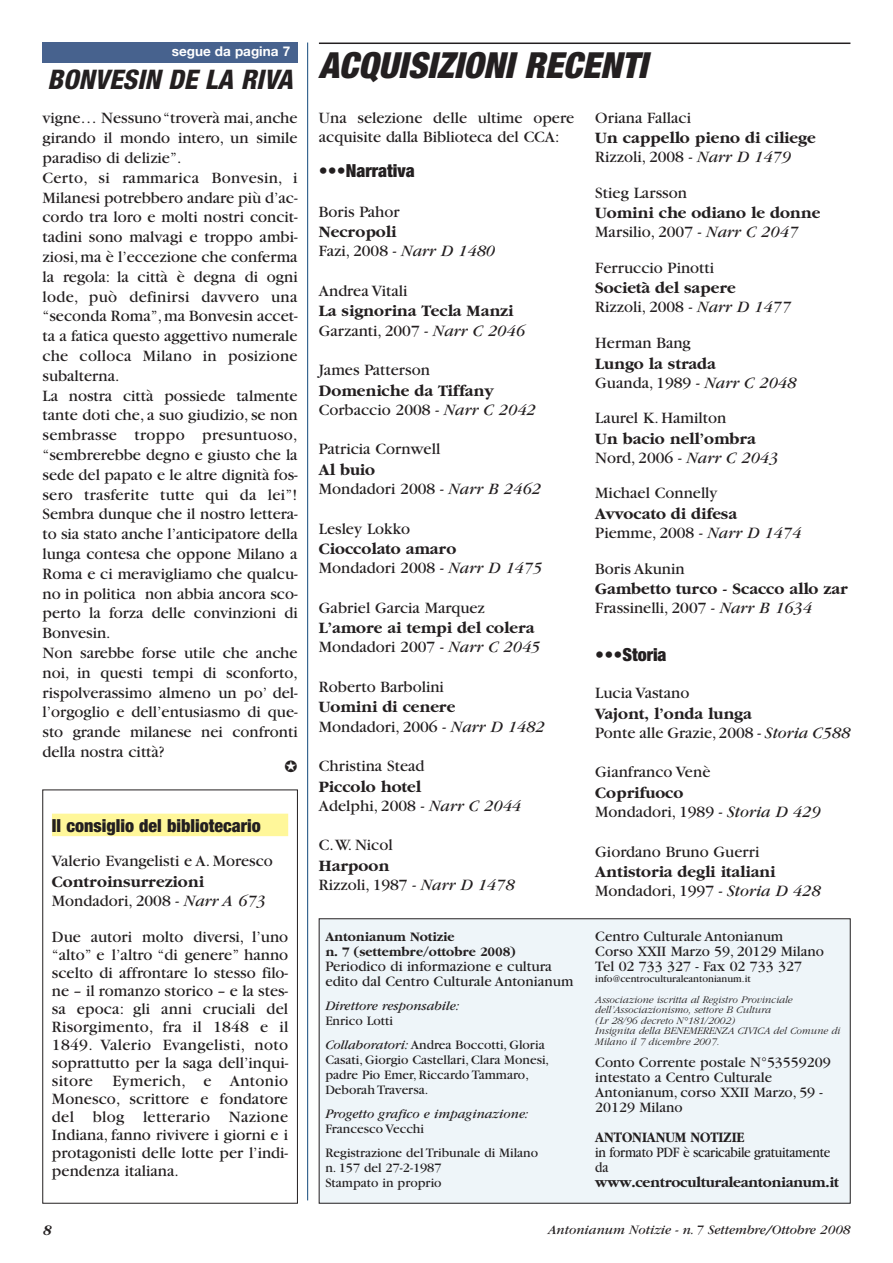
<style>
.page{position:relative;width:893px;height:1263px;background:#fff}
.page>*{position:absolute;margin:0;border:0;box-sizing:border-box;transform-origin:0 0}
.t1{font:italic 900 condensed 36px "Helvetica Neue";color:#231f20}
.t2{font:italic 800 condensed 27px "Helvetica Neue";color:#231f20}
.t3{font:900 condensed 18px "Helvetica Neue";color:#231f20}
.t4{font:16.5px/19.8px "Garamond";color:#231f20}
.t5{font:700 16.5px/19px "Garamond";color:#231f20}
.t6{font:15px/15px "Garamond";color:#231f20}
.t7{font:15px/15px "Garamond";letter-spacing:-.02em;color:#231f20;scale:.9 1}
.t8{font:700 15px "Garamond";letter-spacing:-.015em;color:#231f20}
.t9{font:700 15px "Garamond";letter-spacing:-.015em;color:#231f20;scale:.9 1}
.t10{font:italic 700 15px "Garamond";color:#231f20}
.t11{font:13.5px/15px "Garamond";color:#231f20}
.t12{font:italic 13.5px "Garamond";color:#231f20}
.t13{font:700 13.5px/15px "Garamond";color:#231f20}
.t14{font:700 13.5px "Helvetica Neue";color:#fff}
.t15{font:italic 300 10.5px/10.5px "Garamond";color:#231f20}
.t16{font:10.5px "Garamond";color:#231f20}
.s1{font-weight:400}
.s2{font-weight:400;font-style:italic}
.s3{font-weight:700}
.s4{font-style:italic}
</style>
<div class="page">
<hr style="left:307px;top:43px;width:1px;height:1157px;background:#144a7c">
<hr style="left:319px;top:43px;width:531px;height:1px;background:#231f20">
<div style="left:43px;top:43px;width:255px;height:20px;background:#47628e"></div>
<div style="left:319px;top:919px;width:531px;height:284px;background:#eef5f9"></div>
<div style="left:319px;top:918px;width:531px;height:285px;border:1px solid #231f20"></div>
<div style="left:52px;top:814px;width:236px;height:22px;background:#fff79a"></div>
<div style="left:43px;top:790px;width:255px;height:413px;border:1px solid #231f20"></div>
<p class="t14" style="left:172px;top:47px;width:120px">segue da pagina 7</p>
<h2 class="t2" style="left:48px;top:70px;width:247px">BONVESIN DE LA RIVA</h2>
<p class="t4" style="left:43px;top:110px;width:257px">vigne… Nessuno “troverà mai,anche girando il mondo intero, un simile paradiso di delizie”.<br>Certo, si rammarica Bonvesin, i<br>Milanesi potrebbero andare più d’ac&shy;cordo tra loro e molti nostri concit&shy;tadini sono malvagi e troppo ambi&shy;ziosi, ma è l’eccezione che conferma la regola: la città è degna di ogni lode, può definirsi davvero una “seconda Roma”,ma Bonvesin accet&shy;ta a fatica questo aggettivo numerale che colloca Milano in posizione subalterna.<br>La nostra città possiede talmente tante doti che, a suo giudizio, se non sembrasse troppo presuntuoso, “sembrerebbe degno e giusto che la sede del papato e le altre dignità fos&shy;sero trasferite tutte qui da lei”!<br>Sembra dunque che il nostro lettera&shy;to sia stato anche l’anticipatore della lunga contesa che oppone Milano a<br>Roma e ci meravigliamo che qualcu&shy;no in politica non abbia ancora sco&shy;perto la forza delle convinzioni di<br>Bonvesin.<br>Non sarebbe forse utile che anche noi, in questi tempi di sconforto, rispolverassimo almeno un po’ del&shy;l’orgoglio e dell’entusiasmo di que&shy;sto grande milanese nei confronti della nostra città?</p>
<p class="t3" style="left:52px;top:819px;width:210px">Il consiglio del bibliotecario</p>
<p class="t4" style="left:52px;top:853px;width:222px">Valerio Evangelisti e A. Moresco</p>
<p class="t5" style="left:52px;top:871px;width:215px">Controinsurrezioni<br><span class="s1">Mondadori, 2008 -</span> <span class="s2">Narr A 673</span></p>
<p class="t4" style="left:52px;top:929px;width:238px;line-height:18px;text-align:justify">Due autori molto diversi, l’uno “alto” e l’altro “di genere” hanno scelto di affrontare lo stesso filo&shy;ne – il romanzo storico – e la stes&shy;sa epoca: gli anni cruciali del Risorgimento, fra il 1848 e il 1849. Valerio Evangelisti, noto soprattutto per la saga dell’inqui&shy;sitore Eymerich, e Antonio Monesco, scrittore e fondatore del blog letterario Nazione Indiana, fanno rivivere i giorni e i protagonisti delle lotte per l’indi&shy;pendenza italiana.</p>
<h1 class="t1" style="left:319px;top:52px;width:330px">ACQUISIZIONI RECENTI</h1>
<p class="t4" style="left:319px;top:109px;width:257px">Una selezione delle ultime opere acquisite dalla Biblioteca del CCA:</p>
<p class="t3" style="left:319px;top:164px;width:97px">•••Narrativa</p>
<p class="t4" style="left:319px;top:203px;width:82px">Boris Pahor</p>
<p class="t4" style="left:319px;top:224px;width:178px;line-height:19px"><span class="s3">Necropoli<br></span>Fazi, 2008 - <span class="s4">Narr D 1480</span></p>
<p class="t4" style="left:319px;top:282px;width:90px">Andrea Vitali</p>
<p class="t5" style="left:319px;top:301px;width:208px">La signorina Tecla Manzi<br><span class="s1">Garzanti, 2007 -</span> <span class="s2">Narr C 2046</span></p>
<p class="t4" style="left:319px;top:362px;width:113px">James Patterson</p>
<p class="t5" style="left:319px;top:380px;width:218px">Domeniche da Tiffany<br><span class="s1">Corbaccio 2008 -</span> <span class="s2">Narr C 2042</span></p>
<p class="t4" style="left:319px;top:441px;width:123px">Patricia Cornwell</p>
<p class="t4" style="left:319px;top:462px;width:223px;line-height:19px"><span class="s3">Al buio<br></span>Mondadori 2008 - <span class="s4">Narr B 2462</span></p>
<p class="t4" style="left:319px;top:520px;width:93px">Lesley Lokko</p>
<p class="t5" style="left:319px;top:539px;width:225px">Cioccolato amaro<br><span class="s1">Mondadori 2008 -</span> <span class="s2">Narr D 1475</span></p>
<p class="t4" style="left:319px;top:599px;width:167px">Gabriel Garcia Marquez</p>
<p class="t5" style="left:319px;top:618px;width:223px">L’amore ai tempi del colera<br><span class="s1">Mondadori 2007 -</span> <span class="s2">Narr C 2045</span></p>
<p class="t4" style="left:319px;top:678px;width:127px">Roberto Barbolini</p>
<p class="t4" style="left:319px;top:699px;width:227px;line-height:19px"><span class="s3">Uomini di cenere<br></span>Mondadori, 2006 - <span class="s4">Narr D 1482</span></p>
<p class="t4" style="left:319px;top:758px;width:107px">Christina Stead</p>
<p class="t4" style="left:319px;top:778px;width:204px;line-height:19px"><span class="s3">Piccolo hotel<br></span>Adelphi, 2008 - <span class="s4">Narr C 2044</span></p>
<p class="t4" style="left:319px;top:837px;width:75px">C.W. Nicol</p>
<p class="t4" style="left:319px;top:858px;width:197px;line-height:19px"><span class="s3">Harpoon<br></span>Rizzoli, 1987 - <span class="s4">Narr D 1478</span></p>
<p class="t13" style="left:325px;top:929px;width:192px">Antonianum Notizie<br>n. 7 (settembre/ottobre 2008)</p>
<p class="t6" style="left:325px;top:960px;width:250px">Periodico di informazione e cultura edito dal Centro Culturale Antonianum</p>
<p class="t12" style="left:325px;top:1001px;width:135px">Direttore responsabile:</p>
<p class="t11" style="left:325px;top:1010px;width:221px;line-height:24px">Enrico Lotti<br><span class="s4">Collaboratori:</span> Andrea Boccotti, Gloria</p>
<p class="t11" style="left:325px;top:1053px;width:225px">Casati, Giorgio Castellari, Clara Monesi, padre Pio Emer, Riccardo Tammaro,<br>Deborah Traversa.</p>
<p class="t12" style="left:325px;top:1109px;width:204px">Progetto grafico e impaginazione:</p>
<p class="t11" style="left:325px;top:1118px;width:214px;line-height:24px">Francesco Vecchi<br>Registrazione del Tribunale di Milano</p>
<p class="t11" style="left:325px;top:1161px;width:118px">n. 157 del 27-2-1987<br>Stampato in proprio</p>
<p class="t4" style="left:595px;top:109px;width:97px">Oriana Fallaci</p>
<p class="t5" style="left:595px;top:128px;width:222px">Un cappello pieno di ciliege<br><span class="s1">Rizzoli, 2008 -</span> <span class="s2">Narr D 1479</span></p>
<p class="t4" style="left:595px;top:184px;width:93px">Stieg Larsson</p>
<p class="t5" style="left:595px;top:203px;width:226px">Uomini che odiano le donne<br><span class="s1">Marsilio, 2007 -</span> <span class="s2">Narr C 2047</span></p>
<p class="t4" style="left:595px;top:259px;width:120px">Ferruccio Pinotti</p>
<p class="t5" style="left:595px;top:278px;width:197px">Società del sapere<br><span class="s1">Rizzoli, 2008 -</span> <span class="s2">Narr D 1477</span></p>
<p class="t4" style="left:595px;top:334px;width:97px">Herman Bang</p>
<p class="t5" style="left:595px;top:353px;width:203px">Lungo la strada<br><span class="s1">Guanda, 1989 -</span> <span class="s2">Narr C 2048</span></p>
<p class="t4" style="left:595px;top:410px;width:133px">Laurel K. Hamilton</p>
<p class="t5" style="left:595px;top:428px;width:185px">Un bacio nell’ombra<br><span class="s1">Nord, 2006 -</span> <span class="s2">Narr C 2043</span></p>
<p class="t4" style="left:595px;top:485px;width:123px">Michael Connelly</p>
<p class="t5" style="left:595px;top:504px;width:208px">Avvocato di difesa<br><span class="s1">Piemme, 2008 -</span> <span class="s2">Narr D 1474</span></p>
<p class="t4" style="left:595px;top:560px;width:91px">Boris Akunin</p>
<p class="t5" style="left:595px;top:579px;width:254px">Gambetto turco - Scacco allo zar<br><span class="s1">Frassinelli, 2007 -</span> <span class="s2">Narr B 1634</span></p>
<p class="t3" style="left:595px;top:648px;width:73px">•••Storia</p>
<p class="t4" style="left:595px;top:685px;width:96px">Lucia Vastano</p>
<p class="t4" style="left:595px;top:705px;width:257px;line-height:19px"><span class="s3">Vajont, l’onda lunga<br></span>Ponte alle Grazie,2008 - <span class="s4">Storia C588</span></p>
<p class="t4" style="left:595px;top:764px;width:117px">Gianfranco Venè</p>
<p class="t4" style="left:595px;top:785px;width:227px;line-height:19px"><span class="s3">Coprifuoco<br></span>Mondadori, 1989 - <span class="s4">Storia D 429</span></p>
<p class="t4" style="left:595px;top:843px;width:166px">Giordano Bruno Guerri</p>
<p class="t5" style="left:595px;top:862px;width:227px">Antistoria degli italiani<br><span class="s1">Mondadori, 1997 -</span> <span class="s2">Storia D 428</span></p>
<p class="t6" style="left:595px;top:930px;width:230px">Centro Culturale Antonianum<br>Corso XXII Marzo 59, 20129 Milano<br>Tel 02 733 327 - Fax 02 733 327</p>
<p class="t16" style="left:595px;top:975px;width:157px">info@centroculturaleantonianum.it</p>
<p class="t15" style="left:595px;top:994px;width:247px">Associazione iscritta al Registro Provinciale dell’Associazionismo, settore B Cultura<br>(Lr 28/96 decreto N°181/2002)<br>Insignita della BENEMERENZA CIVICA del Comune di Milano il 7 dicembre 2007.</p>
<p class="t6" style="left:595px;top:1056px;width:237px">Conto Corrente postale N°53559209 intestato a Centro Culturale<br>Antonianum, corso XXII Marzo, 59 -<br>20129 Milano</p>
<p class="t9" style="left:595px;top:1128px;width:167px">ANTONIANUM NOTIZIE</p>
<p class="t7" style="left:595px;top:1146px;width:263px">in formato PDF è scaricabile gratuitamente da</p>
<p class="t8" style="left:595px;top:1173px;width:245px">www.centroculturaleantonianum.it</p>
<p class="t10" style="left:43px;top:1221px;width:10px">8</p>
<p class="t12" style="left:548px;top:1225px;width:304px">Antonianum Notizie - n. 7 Settembre/Ottobre 2008</p>
</div>
